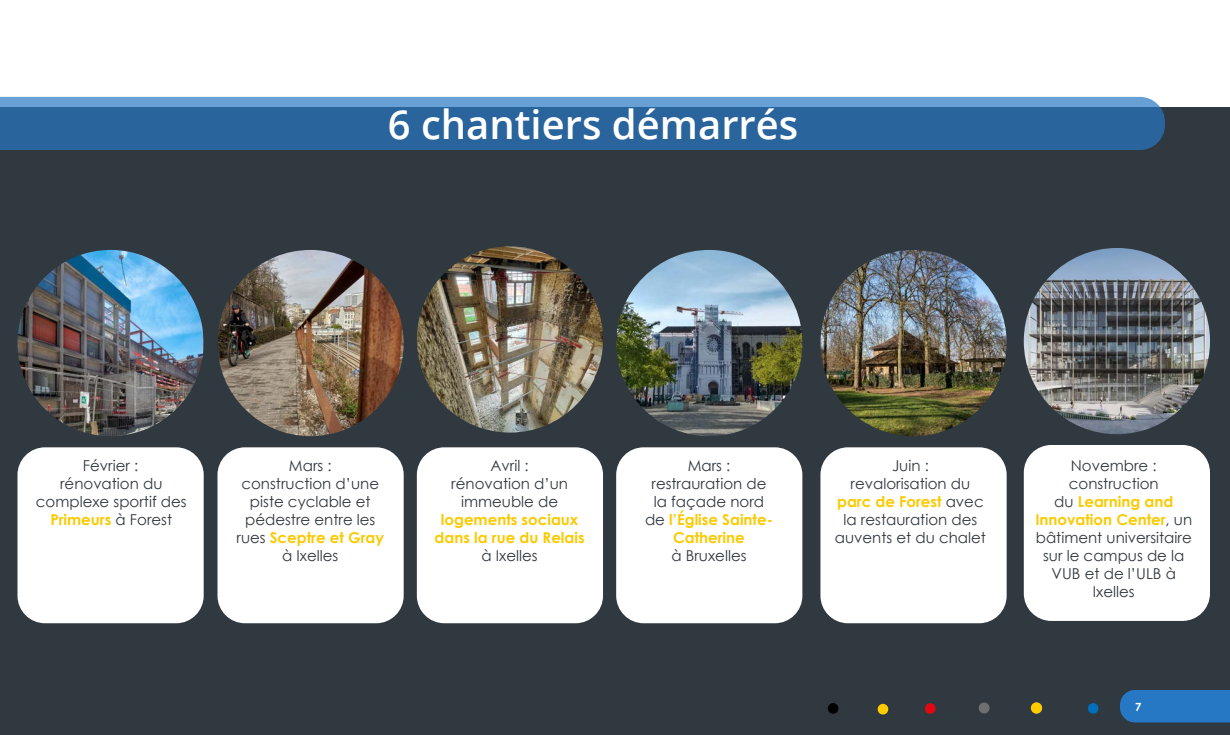
<style>
.page{position:relative;width:1230px;height:735px;background:#fff}
.page>*{position:absolute;margin:0;border:0;box-sizing:border-box;transform-origin:0 0}
.t1{font:600 40px "Open Sans";color:#fff}
.t2{font:15px/18px "Century Gothic";color:#303840;text-align:center}
.t3{font:700 15px/18px "Century Gothic";color:#faca04;text-align:center}
.t4{font:700 11.25px "Century Gothic";color:#fff}
.s1{font-weight:700;color:#faca04}
</style>
<div class="page">
<div style="left:0;top:108px;width:1230px;height:627px;background:#303840"></div>
<img style="left:17px;top:250px;width:187px;height:186px;border-radius:93px">
<img style="left:417px;top:246px;width:186px;height:187px;border-radius:93px">
<img style="left:217px;top:250px;width:187px;height:186px;border-radius:93px">
<img style="left:616px;top:250px;width:186px;height:186px;border-radius:93px">
<div style="left:18px;top:447px;width:186px;height:176px;background:#fff;border-radius:28px"></div>
<div style="left:417px;top:447px;width:186px;height:176px;background:#fff;border-radius:28px"></div>
<div style="left:217px;top:447px;width:187px;height:176px;background:#fff;border-radius:28px"></div>
<div style="left:616px;top:447px;width:186px;height:176px;background:#fff;border-radius:28px"></div>
<img style="left:820px;top:250px;width:187px;height:186px;border-radius:93px">
<div style="left:820px;top:447px;width:187px;height:176px;background:#fff;border-radius:28px"></div>
<svg style="left:0;top:97px;width:1165px;height:53px;background:#346fa6"></svg>
<img style="left:1024px;top:248px;width:186px;height:186px;border-radius:93px">
<div style="left:1024px;top:445px;width:186px;height:176px;background:#fff;border-radius:28px"></div>
<div style="left:1120px;top:690px;width:110px;height:32px;background:#2678c4"></div>
<svg style="left:979px;top:703px;width:11px;height:10px"></svg>
<svg style="left:925px;top:703px;width:11px;height:11px"></svg>
<svg style="left:878px;top:704px;width:10px;height:10px"></svg>
<svg style="left:828px;top:703px;width:10px;height:11px"></svg>
<svg style="left:1088px;top:703px;width:10px;height:11px"></svg>
<svg style="left:1031px;top:702px;width:11px;height:12px"></svg>
<h1 class="t1" style="left:388px;top:97px;width:412px">6 chantiers démarrés</h1>
<p class="t2" style="left:36px;top:457px;width:152px">Février :<br>rénovation du complexe sportif des<br><span class="s1">Primeurs</span> à Forest</p>
<p class="t2" style="left:451px;top:457px;width:118px">Avril : rénovation d’un immeuble de</p>
<p class="t2" style="left:236px;top:457px;width:149px">Mars :<br>construction d’une piste cyclable et pédestre entre les rues <span class="s1">Sceptre et Gray </span>à Ixelles</p>
<p class="t2" style="left:645px;top:457px;width:130px">Mars : restrauration de la façade nord de <span class="s1">l’Église Sainte-<br>Catherine</span></p>
<p class="t3" style="left:435px;top:510px;width:151px">logements sociaux dans la rue du Relais</p>
<p class="t2" style="left:482px;top:547px;width:58px">à Ixelles</p>
<p class="t2" style="left:671px;top:547px;width:77px">à Bruxelles</p>
<p class="t2" style="left:835px;top:457px;width:153px">Juin :<br>revalorisation du <span class="s1">parc de Forest</span> avec la restauration des auvents et du chalet</p>
<p class="t2" style="left:1035px;top:457px;width:158px">Novembre : construction<br>du <span class="s1">Learning and<br>Innovation Center</span>, un bâtiment universitaire sur le campus de la<br>VUB et de l’ULB à<br>Ixelles</p>
<p class="t4" style="left:1135px;top:698px;width:8px">7</p>
</div>
